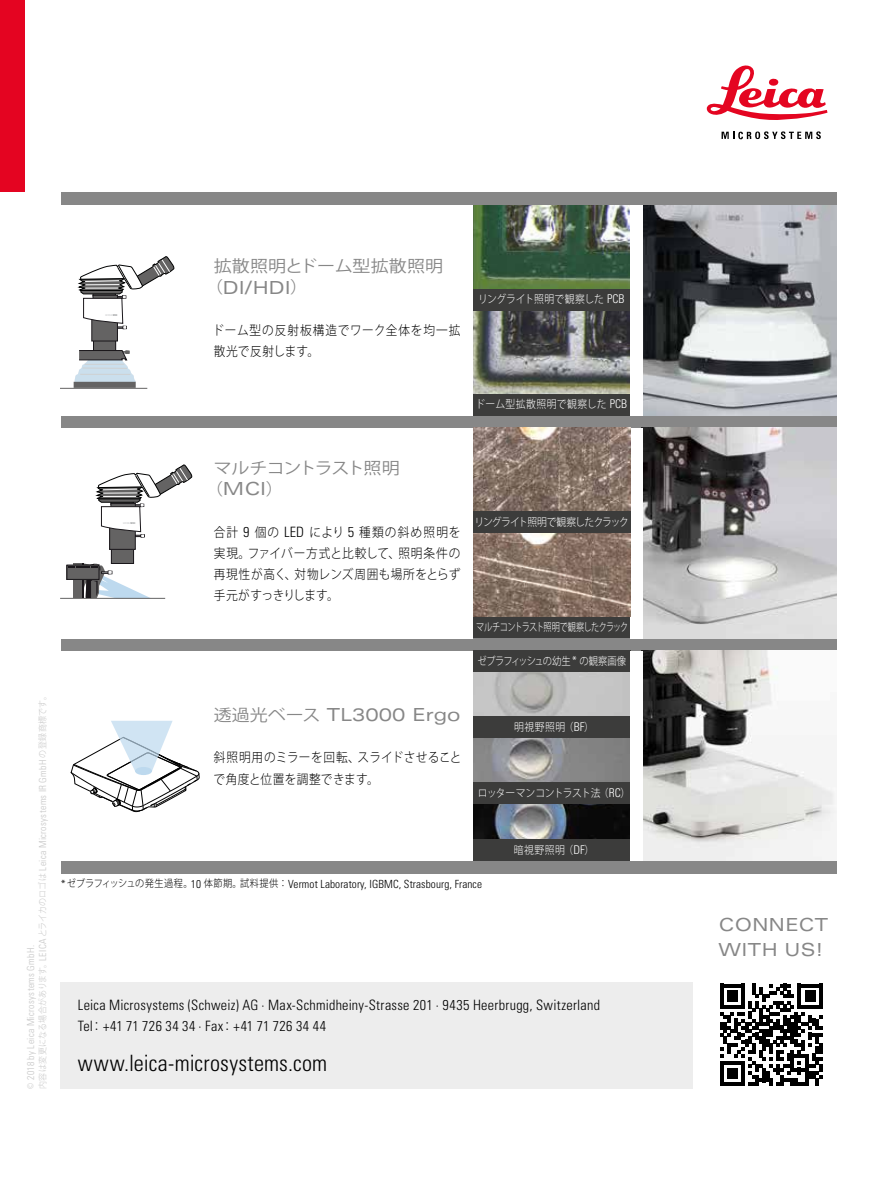
<style>
.page{position:relative;width:893px;height:1191px;background:#fff}
.page>*{position:absolute;margin:0;border:0;box-sizing:border-box;transform-origin:0 0}
.t1{font:300 condensed 22.5px "Univers LT Std";letter-spacing:.01em;color:#000}
.t2{font:expanded 18px/25.5px "Univers LT Std";letter-spacing:.01em;color:#878787}
.t3{font:16.35px "Koz Go Pro";letter-spacing:.01em;color:#878787;scale:1.1 1}
.t4{font:16.35px "Koz Go Pro";letter-spacing:-.06em;color:#878787;scale:1.1 1}
.t5{font:300 condensed 14.25px/21px "Univers LT Std";letter-spacing:.02em;color:#000}
.t6{font:300 12.9px/21px "Koz Go Pro";letter-spacing:.05em;color:#000;scale:.9 1}
.t7{font:300 12.9px/21.3px "Koz Go Pro";letter-spacing:.03em;color:#000;scale:.9 1}
.t8{font:300 condensed 11.25px "Univers LT Std";letter-spacing:.01em;color:#000}
.t9{font:300 10.95px "Koz Go Pro";letter-spacing:-.03em;color:#fff;scale:.9 1}
.t10{font:300 10.95px "Koz Go Pro";letter-spacing:-.07em;color:#fff;scale:.75 1}
.t11{font:300 10.95px "Koz Go Pro";letter-spacing:-.05em;color:#fff;scale:.85 1}
.t12{font:300 10.95px "Koz Go Pro";letter-spacing:-.07em;color:#fff;scale:.9 1}
.t13{font:300 10.95px "Koz Go Pro";letter-spacing:.04em;color:#fff;scale:.9 1}
.t14{font:300 10.95px "Koz Go Pro";letter-spacing:-.01em;color:#fff;scale:.9 1}
.t15{font:300 condensed 9.75px "Univers LT Std";letter-spacing:.04em;color:#c6c6c6}
.t16{font:300 8.85px "Koz Go Pro";letter-spacing:.04em;color:#c6c6c6;scale:.9 1}
.t17{font:700 condensed 2.7px "Univers LT Std";letter-spacing:.025em;color:#cfd1d2}
.s1{color:#9c9e9f}
.s2{font-family:"Koz Go Pro";font-stretch:normal;font-size:16.35px}
.s3{font-family:"Univers LT Std";font-stretch:condensed;font-size:12px}
.s4{font-family:"Univers LT Std";font-stretch:condensed;font-size:9.75px}
.s5{font-family:"Koz Go Pro";font-stretch:normal;font-size:8.85px}
.s6{font-family:"Univers LT Std";font-stretch:condensed;font-size:14.25px}
.s7{font-family:"Koz Go Pro";font-stretch:normal;font-size:10.2px}
.s8{font-family:"Koz Go Pro";font-stretch:normal;font-size:12.9px}
</style>
<div class="page">
<svg style="left:707px;top:65px;width:120px;height:55px"></svg>
<svg style="left:722px;top:131px;width:99px;height:8px"></svg>
<div style="left:61px;top:982px;width:632px;height:107px;background:#ededed"></div>
<svg style="left:720px;top:983px;width:102px;height:102px"></svg>
<div style="left:61px;top:192px;width:776px;height:681px;background:#878787"></div>
<div style="left:61px;top:205px;width:413px;height:210px;background:#fff"></div>
<div style="left:93px;top:340px;width:23px;height:14px;background:#646363"></div>
<div style="left:93px;top:340px;width:23px;height:14px;border:1px solid #1a171b"></div>
<div style="left:92px;top:317px;width:25px;height:24px;background:#646363"></div>
<div style="left:92px;top:317px;width:26px;height:24px;border:1px solid #1a171b"></div>
<svg style="left:79px;top:256px;width:95px;height:73px"></svg>
<hr style="left:61px;top:388px;width:86px;height:1px;background:#646363">
<svg style="left:74px;top:350px;width:62px;height:38px"></svg>
<img style="left:643px;top:205px;width:193px;height:210px">
<img style="left:643px;top:428px;width:193px;height:210px">
<div style="left:61px;top:428px;width:412px;height:210px;background:#fff"></div>
<div style="left:111px;top:549px;width:23px;height:14px;background:#646363"></div>
<div style="left:111px;top:549px;width:23px;height:14px;border:1px solid #1a171b"></div>
<div style="left:110px;top:526px;width:25px;height:23px;background:#646363"></div>
<svg style="left:96px;top:464px;width:96px;height:73px"></svg>
<hr style="left:61px;top:598px;width:104px;height:1px;background:#646363">
<div style="left:67px;top:565px;width:32px;height:14px;border:1px solid #1a171b"></div>
<svg style="left:68px;top:562px;width:83px;height:36px"></svg>
<img style="left:643px;top:651px;width:194px;height:210px">
<div style="left:61px;top:651px;width:412px;height:210px;background:#fff"></div>
<svg style="left:71px;top:720px;width:128px;height:91px"></svg>
<img style="left:473px;top:205px;width:157px;height:84px">
<img style="left:473px;top:310px;width:157px;height:84px">
<div style="left:473px;top:394px;width:157px;height:21px;background:#3c3c3b"></div>
<div style="left:473px;top:617px;width:157px;height:21px;background:#3c3c3b"></div>
<img style="left:473px;top:672px;width:157px;height:44px">
<div style="left:630px;top:428px;width:13px;height:210px;background:#fff"></div>
<img style="left:492px;top:738px;width:138px;height:44px">
<div style="left:473px;top:651px;width:157px;height:21px;background:#3c3c3b"></div>
<img style="left:473px;top:804px;width:157px;height:35px">
<div style="left:473px;top:839px;width:157px;height:22px;background:#3c3c3b"></div>
<div style="left:473px;top:782px;width:157px;height:22px;background:#3c3c3b"></div>
<div style="left:473px;top:716px;width:157px;height:22px;background:#3c3c3b"></div>
<div style="left:630px;top:651px;width:13px;height:210px;background:#fff"></div>
<img style="left:473px;top:428px;width:157px;height:84px">
<img style="left:473px;top:533px;width:157px;height:84px">
<div style="left:473px;top:289px;width:157px;height:21px;background:#3c3c3b"></div>
<div style="left:473px;top:512px;width:157px;height:21px;background:#3c3c3b"></div>
<div style="left:630px;top:205px;width:13px;height:210px;background:#fff"></div>
<div style="left:0;top:0;width:24px;height:191px;background:#e40421"></div>
<p class="t17" style="left:105px;top:313px;width:14px">LEICA <span class="s1">M80</span></p>
<p class="t3" style="left:214px;top:256px;width:210px">拡散照明とドーム型拡散照明</p>
<p class="t2" style="left:205px;top:274px;width:105px"><span class="s2">（</span>DI/HDI<span class="s2">）</span></p>
<p class="t6" style="left:212px;top:320px;width:277px">ドーム型の反射板構造でワーク全体を均一拡散光で反射します。</p>
<p class="t14" style="left:478px;top:292px;width:164px">リングライト照明で観察した <span class="s3">PCB</span></p>
<p class="t13" style="left:475px;top:397px;width:170px">ドーム型拡散照明で観察した <span class="s3">PCB</span></p>
<p class="t16" style="left:37px;top:1089px;width:442px;rotate:-90deg">内容は変更になる場合があります。<span class="s4">LEICA</span> とライカのロゴは <span class="s4">Leica Microsystems IR GmbH</span> の登録商標です。</p>
<p class="t15" style="left:25px;top:1089px;width:145px;rotate:-90deg"><span class="s5">©</span> 2018 by Leica Microsystems GmbH.</p>
<p class="t17" style="left:123px;top:522px;width:14px">LEICA <span class="s1">M80</span></p>
<p class="t4" style="left:214px;top:457px;width:171px">マルチコントラスト照明</p>
<p class="t2" style="left:205px;top:476px;width:80px"><span class="s2">（</span>MCI<span class="s2">）</span></p>
<p class="t6" style="left:214px;top:522px;width:276px;text-align:justify">合計 <span class="s6">9</span> 個の <span class="s6">LED</span> により <span class="s6">5</span> 種類の斜め照明を実現。ファイバー方式と比較して、照明条件の再現性が高く、対物レンズ周囲も場所をとらず手元がすっきりします。</p>
<p class="t2" style="left:214px;top:701px;width:248px"><span class="s2">透過光ベース</span> TL3000 Ergo</p>
<p class="t7" style="left:213px;top:747px;width:277px">斜照明用のミラーを回転、スライドさせることで角度と位置を調整できます。</p>
<p class="t12" style="left:475px;top:515px;width:173px">リングライト照明で観察したクラック</p>
<p class="t10" style="left:476px;top:620px;width:204px">マルチコントラスト照明で観察したクラック</p>
<p class="t11" style="left:478px;top:654px;width:176px">ゼブラフィッシュの幼生<span class="s3">*</span> の観察画像</p>
<p class="t9" style="left:514px;top:719px;width:90px">明視野照明（<span class="s3">BF</span>）</p>
<p class="t9" style="left:478px;top:785px;width:171px">ロッターマンコントラスト法（<span class="s3">RC</span>）</p>
<p class="t9" style="left:514px;top:842px;width:91px">暗視野照明（<span class="s3">DF</span>）</p>
<p class="t8" style="left:61px;top:876px;width:423px">*<span class="s7">ゼブラフィッシュの発生過程。</span>10 <span class="s7">体節期。試料提供：</span>Vermot Laboratory, IGBMC, Strasbourg, France</p>
<p class="t5" style="left:78px;top:994px;width:524px">Leica Microsystems (Schweiz) AG <span class="s8">·</span> Max-Schmidheiny-Strasse 201 <span class="s8">·</span> 9435 Heerbrugg, Switzerland<br>Tel<span class="s8">：</span>+41 71 726 34 34 <span class="s8">·</span> Fax<span class="s8">：</span>+41 71 726 34 44</p>
<h1 class="t1" style="left:78px;top:1049px;width:251px">www.leica-microsystems.com</h1>
<p class="t2" style="left:719px;top:911px;width:111px">CONNECT<br>WITH US!</p>
</div>
